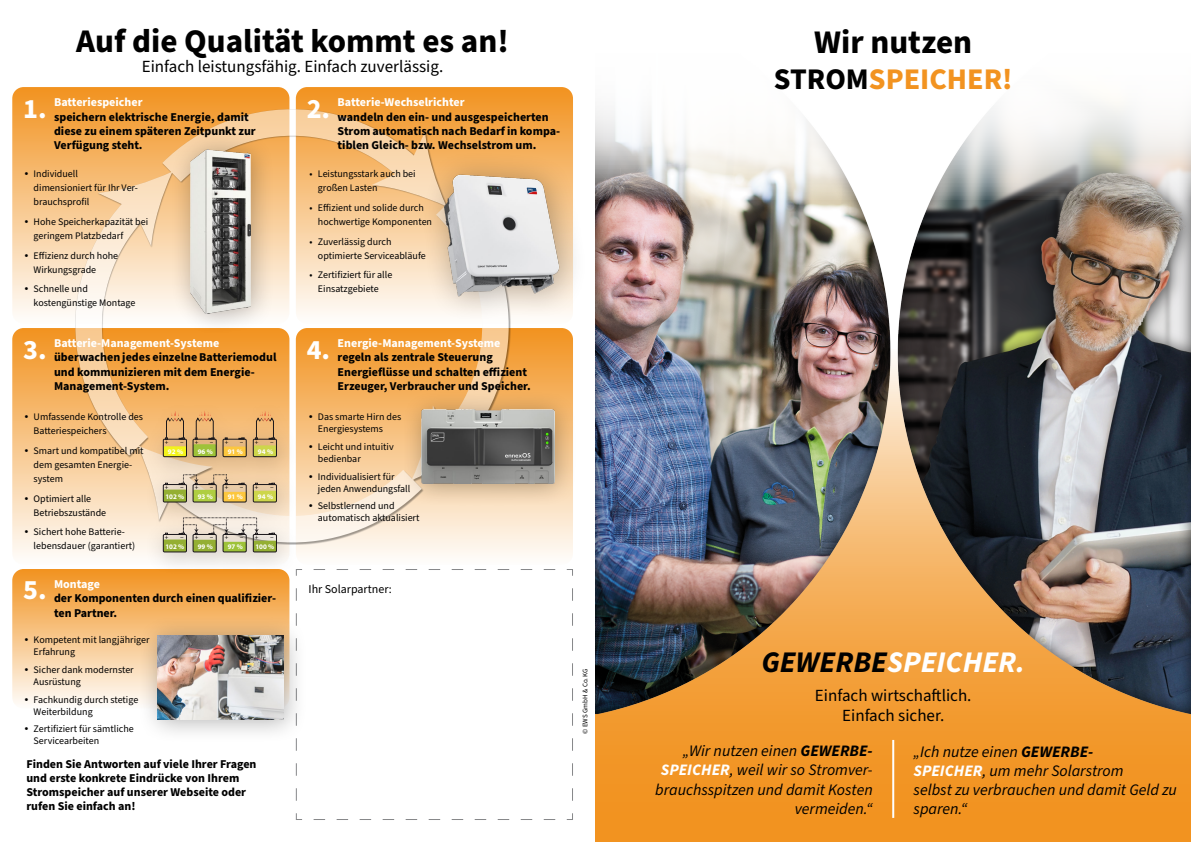
<style>
.page{position:relative;width:1191px;height:842px;background:#fff}
.page>*{position:absolute;margin:0;border:0;box-sizing:border-box;transform-origin:0 0}
.t1{font:700 33px "Source Sans Pro";color:#000}
.t2{font:italic 700 30px "Source Sans Pro";color:#fff}
.t3{font:700 30px "Source Sans Pro";color:#f29320}
.t4{font:700 28px "Source Sans Pro";color:#fff}
.t5{font:17px "Source Sans Pro";color:#000}
.t6{font:italic 16px/19.2px "Source Sans Pro";color:#000;text-align:right}
.t7{font:700 12px/14.4px "Source Sans Pro";color:#000}
.t8{font:12px "Source Sans Pro";color:#000}
.t9{font:10px/14px "Source Sans Pro";color:#000}
.t10{font:700 7px "Myriad Pro";color:#fff}
.Fließtext{font:7px "Source Sans Pro";color:#000}
.t11{font:6.1px "Myriad Pro";color:#000}
.t12{font:6.1px "Myriad Pro";color:#000;scale:1.95 1}
.s1{color:#fff}
.s2{font-family:"Stencil"}
.s3{color:#000}
.s4{font-weight:700}
.s5{font-weight:700;color:#fff}
</style>
<div class="page">
<div style="left:595px;top:349px;width:596px;height:493px;background:#f29320"></div>
<hr style="left:892px;top:740px;width:2px;height:78px;background:#fff">
<div style="left:587px;top:0;width:604px;height:778px;background:#000;opacity:.75"></div>
<svg style="left:595px;top:0;width:596px;height:200px"></svg>
<div style="left:12px;top:569px;width:277px;height:140px;background:linear-gradient(to bottom,#f2921f,#fefcfa);border-radius:11px"></div>
<svg style="left:296px;top:328px;width:277px;height:237px"></svg>
<div style="left:12px;top:328px;width:277px;height:237px;background:linear-gradient(to bottom,#f29320,#fefdfc);border-radius:11px"></div>
<svg style="left:296px;top:87px;width:277px;height:237px;background:#f29b32"></svg>
<div style="left:12px;top:87px;width:277px;height:237px;background:linear-gradient(to bottom,#f2921f,#fefdfc);border-radius:11px"></div>
<svg style="left:295px;top:569px;width:278px;height:251px"></svg>
<div style="left:401px;top:390px;width:177px;height:118px;background:#000;opacity:.3"></div>
<img style="left:512px;top:410px;width:42px;height:74px">
<div style="left:137px;top:616px;width:171px;height:127px;background:#000;opacity:.3"></div>
<img style="left:158px;top:636px;width:125px;height:83px">
<div style="left:143px;top:396px;width:157px;height:180px;background:#000;opacity:.3"></div>
<div style="left:163px;top:539px;width:23px;height:13px;background:#94af33"></div>
<div style="left:163px;top:534px;width:24px;height:18px;border:1px solid #1a171b"></div>
<div style="left:193px;top:540px;width:23px;height:12px;background:#94af33"></div>
<div style="left:193px;top:534px;width:23px;height:18px;border:1px solid #1a171b"></div>
<div style="left:253px;top:541px;width:23px;height:11px;background:#94af33"></div>
<div style="left:253px;top:534px;width:24px;height:18px;border:1px solid #1a171b"></div>
<div style="left:223px;top:542px;width:23px;height:10px;background:#9ec239"></div>
<div style="left:223px;top:534px;width:23px;height:18px;border:1px solid #1a171b"></div>
<svg style="left:72px;top:106px;width:440px;height:440px;background:#eec48f"></svg>
<div style="left:170px;top:130px;width:105px;height:207px;background:#000;opacity:.3"></div>
<img style="left:191px;top:149px;width:59px;height:164px">
<div style="left:420px;top:150px;width:168px;height:174px;background:#000;opacity:.3"></div>
<img style="left:440px;top:170px;width:124px;height:130px">
<p class="t4" style="left:23px;top:90px;width:25px">1.</p>
<p class="t1" style="left:76px;top:18px;width:434px">Auf die Qualität kommt es an!</p>
<p class="t5" style="left:142px;top:55px;width:303px">Einfach leistungsfähig. Einfach zuverlässig.</p>
<p class="t7" style="left:54px;top:95px;width:203px"><span class="s1">Batteriespeicher<br></span>speichern elektrische Energie, damit diese zu einem späteren Zeitpunkt zur<br>Verfügung steht.</p>
<p class="t7" style="left:338px;top:95px;width:224px"><span class="s1">Batterie-Wechselrichter<br></span>wandeln den ein- und ausgespeicherten Strom automatisch nach Bedarf in kompa&shy;tiblen Gleich- bzw. Wechselstrom um.</p>
<p class="t4" style="left:307px;top:90px;width:25px">2.</p>
<p class="t9" style="left:34px;top:167px;width:106px;text-indent:-9px"><span class="s2">•</span> Individuell dimensioniert für Ihr Ver&shy;brauchsprofil</p>
<p class="t9" style="left:34px;top:215px;width:116px;text-indent:-9px"><span class="s2">•</span> Hohe Speicherkapazität bei geringem Platzbedarf</p>
<p class="t9" style="left:34px;top:249px;width:86px;text-indent:-9px"><span class="s2">•</span> Effizienz durch hohe<br>Wirkungsgrade</p>
<p class="t9" style="left:34px;top:282px;width:103px;text-indent:-9px"><span class="s2">•</span> Schnelle und kostengünstige Montage</p>
<p class="t4" style="left:23px;top:331px;width:25px">3.</p>
<p class="t7" style="left:54px;top:336px;width:224px"><span class="s1">Batterie-Management-Systeme </span>überwachen jedes einzelne Batteriemodul und kommunizieren mit dem Energie-<br>Management-System.</p>
<p class="t9" style="left:34px;top:410px;width:111px;text-indent:-9px"><span class="s2">•</span> Umfassende Kontrolle des<br>Batteriespeichers</p>
<p class="t9" style="left:34px;top:444px;width:111px;text-indent:-9px"><span class="s2">•</span> Smart und kompatibel mit dem gesamten Energie&shy;system</p>
<p class="t9" style="left:34px;top:492px;width:74px;text-indent:-9px"><span class="s2">•</span> Optimiert alle<br>Betriebszustände</p>
<p class="t9" style="left:34px;top:525px;width:103px;text-indent:-9px"><span class="s2">•</span> Sichert hohe Batterie&shy;lebensdauer (garantiert)</p>
<p class="t11" style="left:165px;top:438px;width:5px">+</p>
<p class="t12" style="left:180px;top:438px;width:3px">-</p>
<p class="t10" style="left:168px;top:447px;width:17px">92 %</p>
<p class="t11" style="left:195px;top:438px;width:5px">+</p>
<p class="t12" style="left:210px;top:438px;width:3px">-</p>
<p class="t10" style="left:198px;top:447px;width:17px">96 %</p>
<p class="t11" style="left:225px;top:438px;width:5px">+</p>
<p class="t12" style="left:240px;top:438px;width:3px">-</p>
<p class="t10" style="left:228px;top:447px;width:17px">91 %</p>
<p class="t11" style="left:255px;top:438px;width:5px">+</p>
<p class="t12" style="left:270px;top:438px;width:3px">-</p>
<p class="t10" style="left:258px;top:447px;width:17px">94 %</p>
<p class="t11" style="left:165px;top:483px;width:5px">+</p>
<p class="t12" style="left:180px;top:483px;width:3px">-</p>
<p class="t10" style="left:165px;top:492px;width:20px">102 %</p>
<p class="t11" style="left:195px;top:483px;width:5px">+</p>
<p class="t12" style="left:210px;top:483px;width:3px">-</p>
<p class="t10" style="left:198px;top:492px;width:17px">93 %</p>
<p class="t11" style="left:225px;top:483px;width:5px">+</p>
<p class="t12" style="left:240px;top:483px;width:3px">-</p>
<p class="t10" style="left:228px;top:492px;width:17px">91 %</p>
<p class="t11" style="left:255px;top:483px;width:5px">+</p>
<p class="t12" style="left:270px;top:483px;width:3px">-</p>
<p class="t10" style="left:258px;top:492px;width:17px">94 %</p>
<p class="t11" style="left:165px;top:533px;width:5px">+</p>
<p class="t12" style="left:180px;top:533px;width:3px">-</p>
<p class="t10" style="left:165px;top:542px;width:20px">102 %</p>
<p class="t11" style="left:195px;top:533px;width:5px">+</p>
<p class="t12" style="left:210px;top:533px;width:3px">-</p>
<p class="t10" style="left:198px;top:542px;width:17px">99 %</p>
<p class="t11" style="left:225px;top:533px;width:5px">+</p>
<p class="t12" style="left:240px;top:533px;width:3px">-</p>
<p class="t10" style="left:228px;top:542px;width:17px">97 %</p>
<p class="t11" style="left:255px;top:533px;width:5px">+</p>
<p class="t12" style="left:270px;top:533px;width:3px">-</p>
<p class="t10" style="left:255px;top:542px;width:20px">100 %</p>
<p class="t7" style="left:54px;top:577px;width:223px"><span class="s1">Montage<br></span>der Komponenten durch einen qualifizier&shy;ten Partner.</p>
<p class="t9" style="left:34px;top:634px;width:117px;line-height:12px;text-indent:-9px"><span class="s2">•</span> Kompetent mit langjähriger<br>Erfahrung</p>
<p class="t9" style="left:34px;top:664px;width:102px;line-height:12px;text-indent:-9px"><span class="s2">•</span> Sicher dank modernster<br>Ausrüstung</p>
<p class="t9" style="left:34px;top:694px;width:106px;line-height:12px;text-indent:-9px"><span class="s2">•</span> Fachkundig durch stetige<br>Weiterbildung</p>
<p class="t9" style="left:34px;top:723px;width:102px;line-height:12px;text-indent:-9px"><span class="s2">•</span> Zertifiziert für sämtliche<br>Servicearbeiten</p>
<p class="t4" style="left:23px;top:571px;width:25px">5.</p>
<p class="t7" style="left:26px;top:757px;width:231px;line-height:14px">Finden Sie Antworten auf viele Ihrer Fragen und erste konkrete Eindrücke von Ihrem Stromspeicher auf unserer Webseite oder rufen Sie einfach an!</p>
<p class="t9" style="left:318px;top:167px;width:99px;text-indent:-9px">• Leistungsstark auch bei großen Lasten</p>
<p class="t9" style="left:318px;top:201px;width:116px;text-indent:-9px">• Effizient und solide durch hochwertige Komponenten</p>
<p class="t9" style="left:318px;top:235px;width:109px;text-indent:-9px">• Zuverlässig durch optimierte Serviceabläufe</p>
<p class="t9" style="left:309px;top:268px;width:84px;text-align:center">• Zertifiziert für alle<br>Einsatzgebiete</p>
<p class="t4" style="left:307px;top:331px;width:25px">4.</p>
<p class="t7" style="left:338px;top:336px;width:194px"><span class="s1">Energie-Management-Systeme </span>regeln als zentrale Steuerung Energieflüsse und schalten effizient Erzeuger, Verbraucher und Speicher.</p>
<p class="t9" style="left:318px;top:411px;width:85px;line-height:12px;text-indent:-9px"><span class="s2">•</span> Das smarte Hirn des<br>Energiesystems</p>
<p class="t9" style="left:318px;top:441px;width:77px;line-height:12px;text-indent:-9px"><span class="s2">•</span> Leicht und intuitiv bedienbar</p>
<p class="t9" style="left:318px;top:471px;width:94px;line-height:12px;text-indent:-9px"><span class="s2">•</span> Individualisiert für jeden Anwendungsfall</p>
<p class="t9" style="left:318px;top:500px;width:103px;line-height:12px;text-indent:-9px"><span class="s2">•</span> Selbstlernend und automatisch aktualisiert</p>
<p class="t8" style="left:308px;top:581px;width:85px">Ihr Solarpartner:</p>
<p class="Fließtext" style="left:580px;top:734px;width:67px;rotate:-90deg">© EWS GmbH &amp; Co. KG</p>
<p class="t1" style="left:814px;top:20px;width:159px">Wir nutzen</p>
<p class="t3" style="left:774px;top:59px;width:240px"><span class="s3">STROM</span>SPEICHER!</p>
<p class="t2" style="left:761px;top:642px;width:265px"><span class="s3">GEWERBE</span>SPEICHER.</p>
<p class="t5" style="left:815px;top:684px;width:158px">Einfach wirtschaftlich.</p>
<p class="t5" style="left:842px;top:704px;width:103px">Einfach sicher.</p>
<p class="t6" style="left:655px;top:742px;width:219px">„Wir nutzen einen <span class="s4">GEWERBE-<br></span><span class="s5">SPEICHER</span>, weil wir so Stromver&shy;brauchsspitzen und damit Kosten vermeiden.“</p>
<p class="t6" style="left:913px;top:742px;width:265px;text-align:left">„Ich nutze einen <span class="s4">GEWERBE-<br></span><span class="s5">SPEICHER</span>, um mehr Solarstrom<br>selbst zu verbrauchen und damit Geld zu sparen.“</p>
</div>
